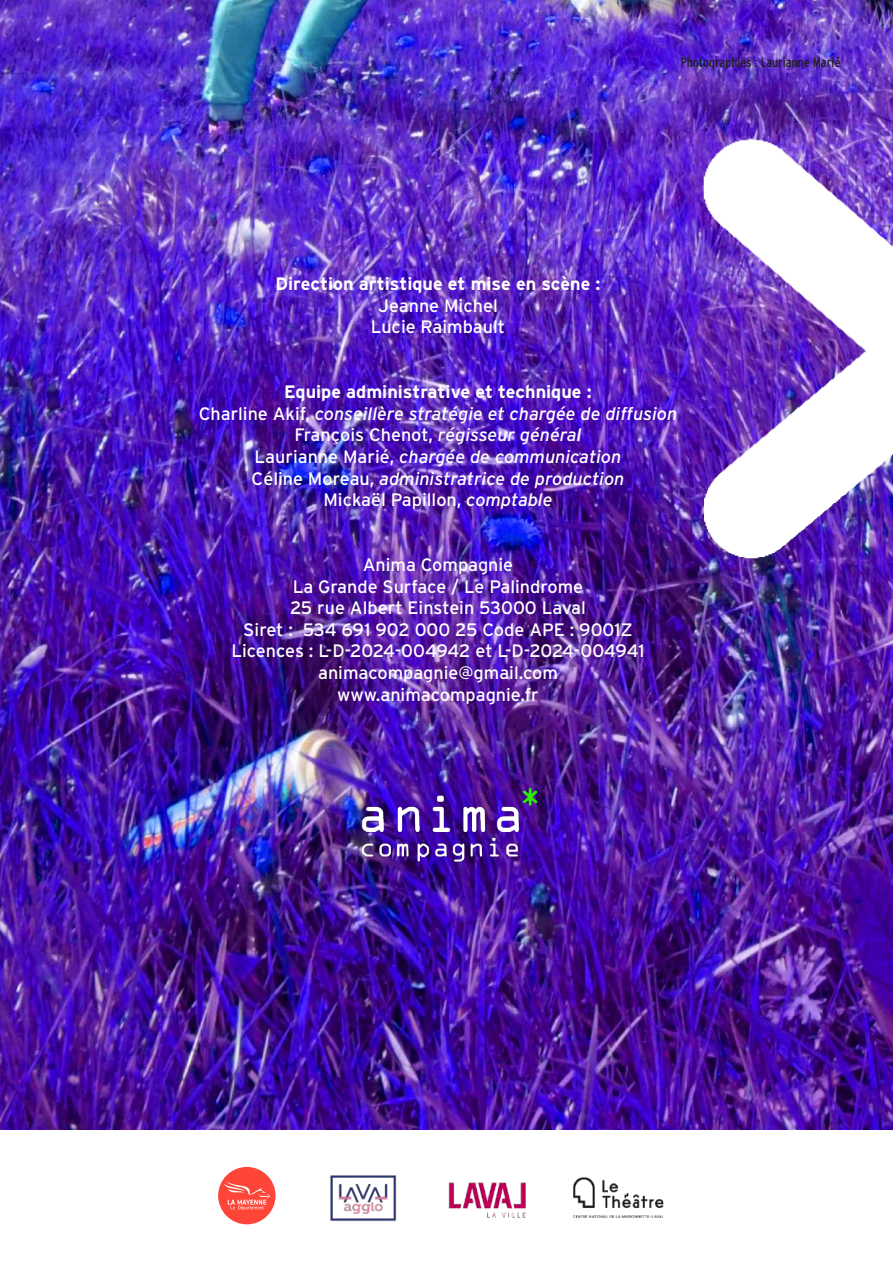
<style>
.page{position:relative;width:893px;height:1263px;background:#fff}
.page>*{position:absolute;margin:0;border:0;box-sizing:border-box;transform-origin:0 0}
.t1{font:italic 18px/21.6px "Interstate";color:#fff;text-align:center}
.t2{font:18px/21.6px "Interstate";color:#fff;text-align:center}
.t3{font:700 18px "Interstate";color:#fff}
.t4{font:13.5px "Interstate Condensed";color:#231f20}
.s1{font-weight:700;font-style:normal}
.s2{font-style:normal}
</style>
<div class="page">
<img style="left:0;top:0;width:893px;height:1129px">
<img style="left:647px;top:0;width:246px;height:749px">
<div style="left:218px;top:1167px;width:58px;height:57px;background:#ff4438;border-radius:50%"></div>
<svg style="left:224px;top:1181px;width:46px;height:29px"></svg>
<img style="left:448px;top:1182px;width:78px;height:36px">
<img style="left:265px;top:698px;width:365px;height:258px">
<img style="left:330px;top:1175px;width:67px;height:47px">
<img style="left:573px;top:1177px;width:91px;height:41px">
<p class="t4" style="left:680px;top:55px;width:162px">Photographies : Laurianne Marié</p>
<p class="t3" style="left:275px;top:274px;width:326px">Direction artistique et mise en scène :</p>
<p class="t2" style="left:371px;top:294px;width:136px">Jeanne Michel<br>Lucie Raimbault</p>
<p class="t1" style="left:199px;top:381px;width:480px"><span class="s1">Equipe administrative et technique :<br></span><span class="s2">Charline Akif,</span> conseillère stratégie et chargée de diffusion <span class="s2">François Chenot,</span> régisseur général<br><span class="s2">Laurianne Marié,</span> chargée de communication<br><span class="s2">Céline Moreau,</span> administratrice de production<br><span class="s2">Mickaël Papillon,</span> comptable</p>
<p class="t2" style="left:231px;top:554px;width:415px">Anima Compagnie<br>La Grande Surface / Le Palindrome<br>25 rue Albert Einstein 53000 Laval<br>Siret : 534 691 902 000 25 Code APE : 9001Z<br>Licences : L-D-2024-004942 et L-D-2024-004941 animacompagnie@gmail.com www.animacompagnie.fr</p>
</div>
